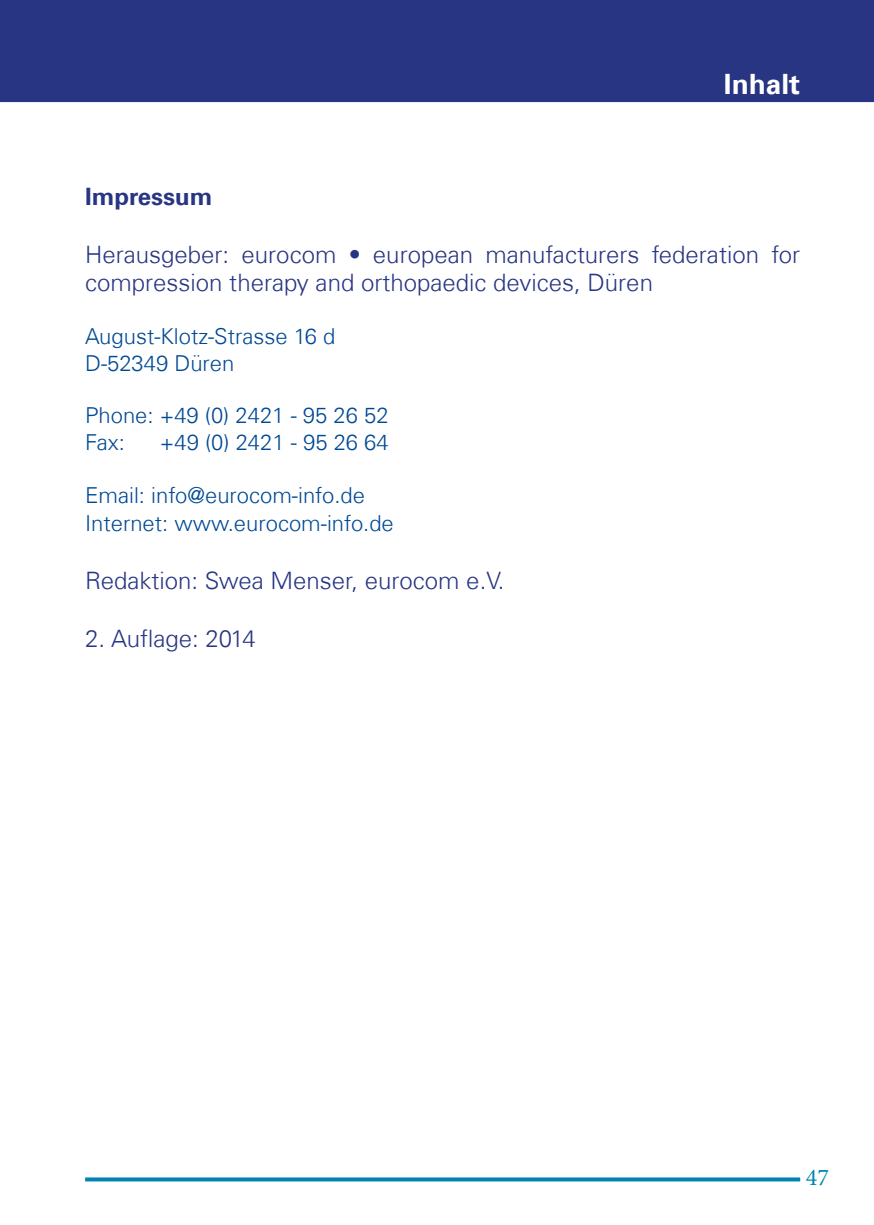
<style>
.page{position:relative;width:874px;height:1225px;background:#fff}
.page>*{position:absolute;margin:0;border:0;box-sizing:border-box;transform-origin:0 0}
.t1{font:700 28px "Univers LT";color:#fff}
.t2{font:300 24px/28.8px "Univers Com 45";color:#283583}
.t3{font:700 24px "Univers LT";color:#283583}
.t4{font:24px "Minion Pro";color:#0084b2}
.t5{font:300 22px/26.4px "Univers Com 45";color:#004994}
</style>
<div class="page">
<svg style="left:85px;top:1177px;width:714px;height:4px;background:#1d92ba"></svg>
<div style="left:17px;top:0;width:856px;height:102px;background:#283583"></div>
<div style="left:0;top:0;width:18px;height:102px;background:#283583"></div>
<p class="t1" style="left:723px;top:68px;width:78px">Inhalt</p>
<p class="t3" style="left:85px;top:182px;width:129px">Impressum</p>
<p class="t2" style="left:85px;top:240px;width:716px">Herausgeber: eurocom • european manufacturers federation for compression therapy and orthopaedic devices, Düren</p>
<p class="t5" style="left:85px;top:323px;width:252px">August-Klotz-Strasse 16 d<br>D-52349 Düren</p>
<p class="t5" style="left:85px;top:402px;width:305px">Phone: +49 (0) 2421 - 95 26 52<br>Fax:</p>
<p class="t5" style="left:160px;top:429px;width:230px">+49 (0) 2421 - 95 26 64</p>
<p class="t5" style="left:85px;top:480px;width:310px;line-height:28.8px">Email: info@eurocom-info.de<br>Internet: www.eurocom-info.de</p>
<p class="t2" style="left:85px;top:566px;width:420px">Redaktion: Swea Menser, eurocom e.V.</p>
<p class="t2" style="left:85px;top:624px;width:172px">2. Auflage: 2014</p>
<p class="t4" style="left:805px;top:1161px;width:25px">47</p>
</div>
